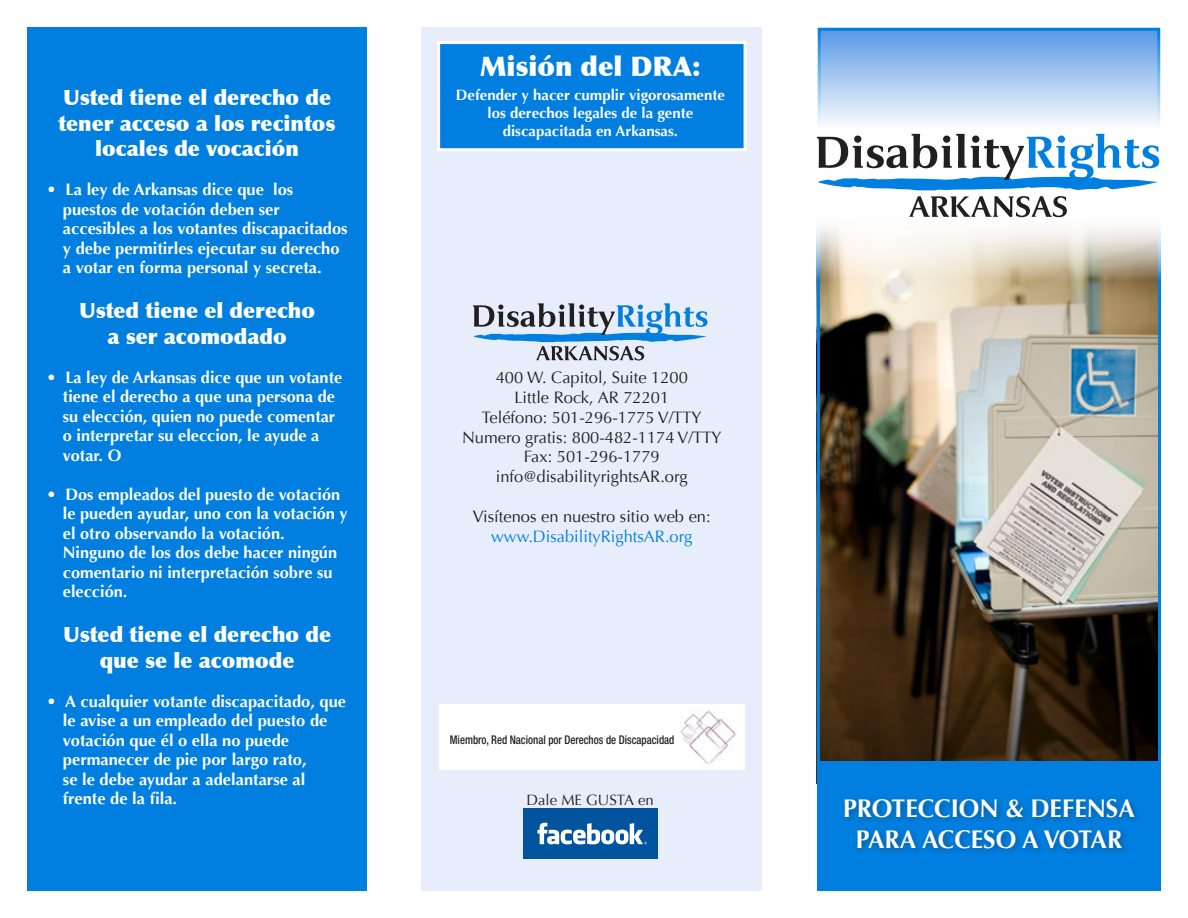
<style>
.page{position:relative;width:1188px;height:918px;background:#fff}
.page>*{position:absolute;margin:0;border:0;box-sizing:border-box;transform-origin:0 0}
.t1{font:900 27px "Optima";color:#fff}
.t2{font:700 25.5px/30.6px "Optima";color:#fff;text-align:center}
.t3{font:900 21px/25.5px "Optima";color:#fff;text-align:center}
.t4{font:700 16.5px/19.5px "Optima";color:#fff}
.t5{font:16.5px/19.8px "Optima";color:#231f20;text-align:center}
.t6{font:16.5px "Optima";color:#007fe1}
.t7{font:700 15px/18px "Optima";color:#fff;text-align:center}
.t8{font:14.85px "Optima";color:#231f20}
.t9{font:500 condensed 12px "Helvetica Neue LT Std";color:#231f20;scale:.9 1}
</style>
<div class="page">
<div style="left:27px;top:27px;width:340px;height:864px;background:#007fe1"></div>
<svg style="left:818px;top:28px;width:342px;height:135px;background:#a9cbf2"></svg>
<svg style="left:817px;top:134px;width:342px;height:79px"></svg>
<img style="left:821px;top:217px;width:336px;height:544px">
<div style="left:817px;top:213px;width:344px;height:678px;border:3px solid #007fe1"></div>
<div style="left:422px;top:27px;width:340px;height:864px;background:#e7edfa"></div>
<div style="left:437px;top:41px;width:310px;height:110px;background:#007fe1;border:3px solid #fff"></div>
<div style="left:523px;top:808px;width:135px;height:51px;background:#01539e"></div>
<svg style="left:537px;top:823px;width:110px;height:21px"></svg>
<div style="left:439px;top:704px;width:306px;height:66px;background:#fff"></div>
<img style="left:680px;top:709px;width:56px;height:55px">
<svg style="left:473px;top:303px;width:234px;height:57px"></svg>
<div style="left:818px;top:761px;width:343px;height:127px;background:#007fe1"></div>
<div style="left:841px;top:796px;width:301px;height:61px;background:#231f20;opacity:.4"></div>
<p class="t3" style="left:58px;top:85px;width:279px">Usted tiene el derecho de tener acceso a los recintos locales de vocación</p>
<p class="t4" style="left:63px;top:180px;width:286px;text-indent:-16px">• La ley de Arkansas dice que los puestos de votación deben ser accesibles a los votantes discapacitados y debe permitirles ejecutar su derecho a votar en forma personal y secreta.</p>
<p class="t3" style="left:79px;top:298px;width:238px">Usted tiene el derecho a ser acomodado</p>
<p class="t4" style="left:63px;top:368px;width:281px;text-indent:-16px">• La ley de Arkansas dice que un votante tiene el derecho a que una persona de su elección, quien no puede comentar o interpretar su eleccion, le ayude a votar. O</p>
<p class="t4" style="left:63px;top:485px;width:286px;text-indent:-16px">• Dos empleados del puesto de votación le pueden ayudar, uno con la votación y el otro observando la votación.<br>Ninguno de los dos debe hacer ningún comentario ni interpretación sobre su elección.</p>
<p class="t3" style="left:63px;top:622px;width:270px">Usted tiene el derecho de que se le acomode</p>
<p class="t4" style="left:63px;top:692px;width:285px;text-indent:-16px">• A cualquier votante discapacitado, que le avise a un empleado del puesto de votación que él o ella no puede permanecer de pie por largo rato,<br>se le debe ayudar a adelantarse al frente de la fila.</p>
<h1 class="t1" style="left:480px;top:50px;width:222px">Misión del DRA:</h1>
<p class="t7" style="left:456px;top:86px;width:270px">Defender y hacer cumplir vigorosamente los derechos legales de la gente discapacitada en Arkansas.</p>
<p class="t5" style="left:462px;top:368px;width:261px">400 W. Capitol, Suite 1200<br>Little Rock, AR 72201<br>Teléfono: 501-296-1775 V/TTY<br>Numero gratis: 800-482-1174 V/TTY<br>Fax: 501-296-1779 info@disabilityrightsAR.org</p>
<p class="t5" style="left:473px;top:507px;width:239px">Visítenos en nuestro sitio web en:</p>
<p class="t6" style="left:491px;top:527px;width:203px">www.DisabilityRightsAR.org</p>
<p class="t9" style="left:450px;top:732px;width:251px">Miembro, Red Nacional por Derechos de Discapacidad</p>
<p class="t8" style="left:527px;top:791px;width:129px">Dale ME GUSTA en</p>
<h2 class="t2" style="left:843px;top:794px;width:293px">PROTECCION &amp; DEFENSA<br>PARA ACCESO A VOTAR</h2>
</div>
